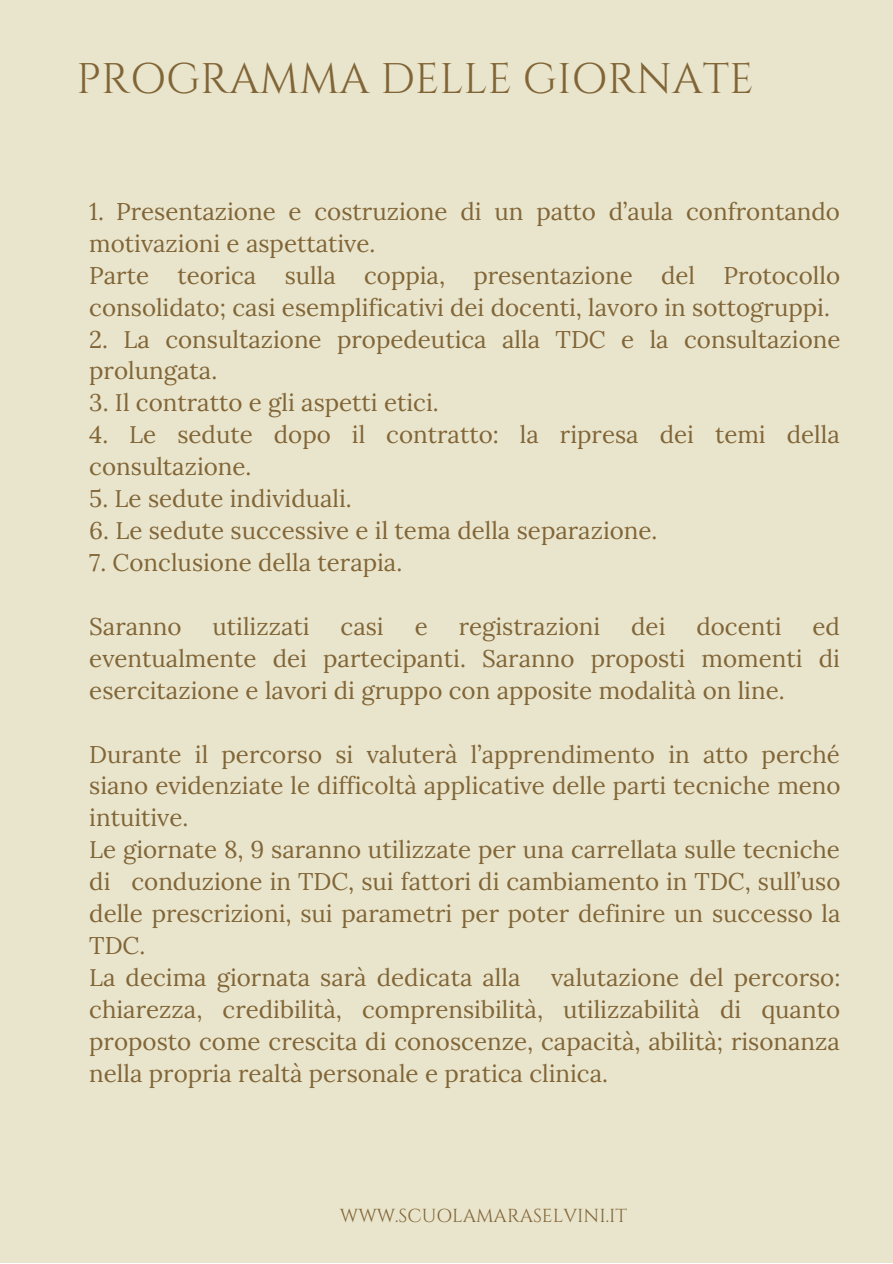
<style>
.page{position:relative;width:893px;height:1264px;background:#fff}
.page>*{position:absolute;margin:0;border:0;box-sizing:border-box;transform-origin:0 0}
.t1{font:42.75px "Cinzel";color:#816537}
.t2{font:24.15px/32px "Lora";color:#816537}
.t3{font:18.75px "Cinzel";color:#816537}
</style>
<div class="page">
<div style="left:0;top:0;width:892px;height:1262px;background:#e9e5cc"></div>
<h1 class="t1" style="left:77px;top:52px;width:678px">PROGRAMMA DELLE GIORNATE</h1>
<p class="t2" style="left:89px;top:195px;width:752px">1. Presentazione e costruzione di un patto d’aula confrontando motivazioni e aspettative.<br>Parte teorica sulla coppia, presentazione del Protocollo consolidato; casi esemplificativi dei docenti, lavoro in sottogruppi.</p>
<p class="t2" style="left:89px;top:323px;width:752px">2. La consultazione propedeutica alla TDC e la consultazione prolungata.</p>
<p class="t2" style="left:89px;top:386px;width:351px">3. Il contratto e gli aspetti etici.</p>
<p class="t2" style="left:89px;top:418px;width:752px">4. Le sedute dopo il contratto: la ripresa dei temi della consultazione.</p>
<p class="t2" style="left:89px;top:482px;width:264px">5. Le sedute individuali.</p>
<p class="t2" style="left:89px;top:514px;width:569px">6. Le sedute successive e il tema della separazione.</p>
<p class="t2" style="left:89px;top:546px;width:314px">7. Conclusione della terapia.</p>
<p class="t2" style="left:89px;top:610px;width:752px;text-align:justify;text-indent:723px">ed eventualmente dei partecipanti. Saranno proposti momenti di esercitazione e lavori di gruppo con apposite modalità on line.</p>
<p class="t2" style="left:89px;top:737px;width:752px">Durante il percorso si valuterà l’apprendimento in atto perché siano evidenziate le difficoltà applicative delle parti tecniche meno intuitive.<br>Le giornate 8, 9 saranno utilizzate per una carrellata sulle tecniche di conduzione in TDC, sui fattori di cambiamento in TDC, sull’uso delle prescrizioni, sui parametri per poter definire un successo la TDC.<br>La decima giornata sarà dedicata alla</p>
<p class="t2" style="left:89px;top:610px;width:94px">Saranno</p>
<p class="t2" style="left:212px;top:610px;width:98px">utilizzati</p>
<p class="t2" style="left:340px;top:610px;width:45px">casi</p>
<p class="t2" style="left:414px;top:610px;width:15px">e</p>
<p class="t2" style="left:458px;top:610px;width:143px">registrazioni</p>
<p class="t2" style="left:631px;top:610px;width:36px">dei</p>
<p class="t2" style="left:696px;top:610px;width:87px">docenti</p>
<p class="t2" style="left:89px;top:961px;width:752px;text-align:justify;text-indent:462px">valutazione del percorso: chiarezza, credibilità, comprensibilità, utilizzabilità di quanto proposto come crescita di conoscenze, capacità, abilità; risonanza nella propria realtà personale e pratica clinica.</p>
<p class="t3" style="left:340px;top:1203px;width:288px">WWW.SCUOLAMARASELVINI.IT</p>
</div>
